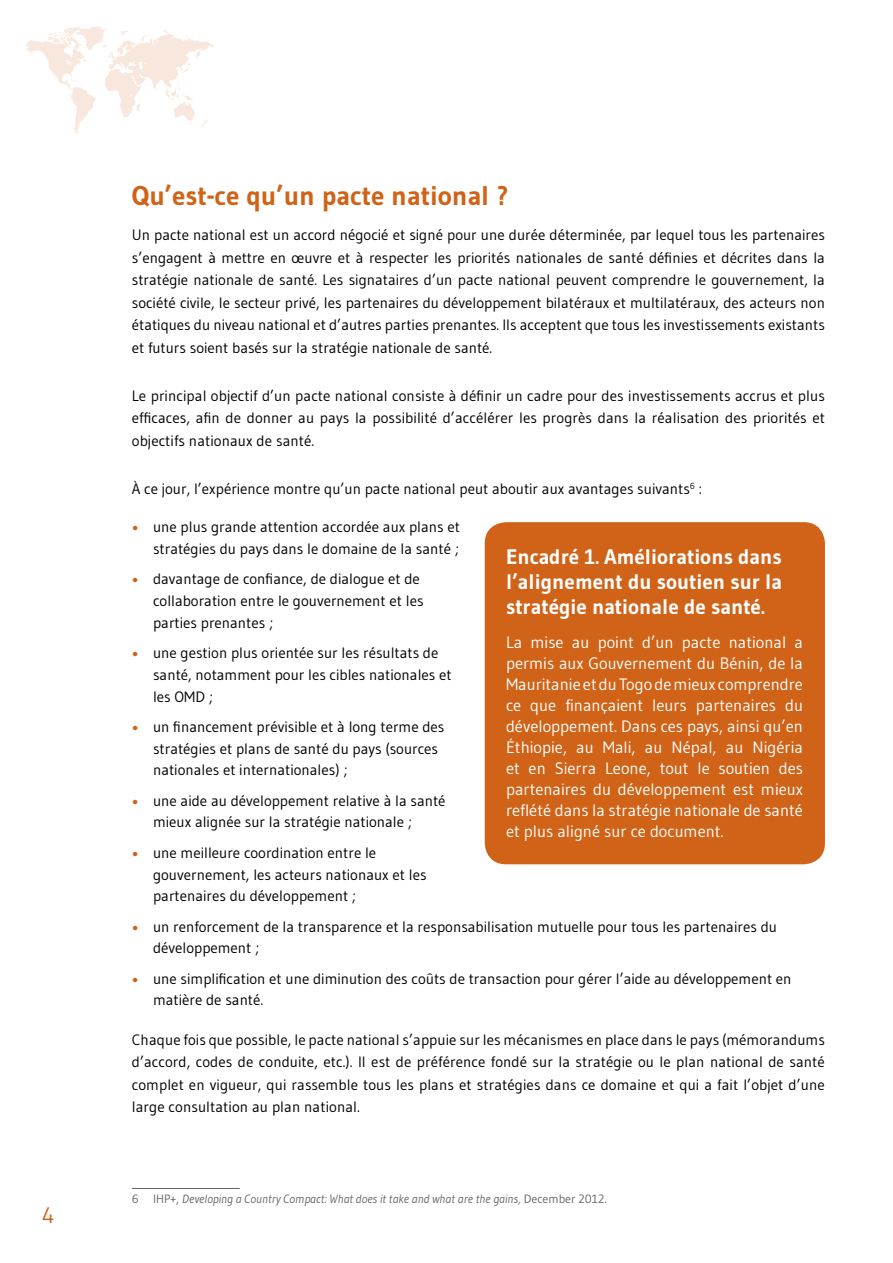
<style>
.page{position:relative;width:893px;height:1263px;background:#fff}
.page>*{position:absolute;margin:0;border:0;box-sizing:border-box;transform-origin:0 0}
.t1{font:700 27px "Gudea";color:#d06317}
.t2{font:22.5px "Gudea";color:#d06317}
.t3{font:700 21px/25.2px "Gudea";color:#fff;text-align:justify}
.t4{font:16.5px/21px "Gudea";color:#fff;text-align:justify}
.t5{font:15px/21.8px "Gudea";color:#000}
.t6{font:italic 12px "Gudea";color:#646567}
.s1{font-weight:700;color:#d06317}
.s2{font-style:normal}
</style>
<div class="page">
<svg style="left:25px;top:26px;width:189px;height:108px"></svg>
<hr style="left:132px;top:1188px;width:108px;height:1px;background:#646567">
<div style="left:485px;top:522px;width:340px;height:342px;background:#d06317;border-radius:21px"></div>
<h2 class="t2" style="left:43px;top:1201px;width:14px">4</h2>
<h1 class="t1" style="left:132px;top:179px;width:378px">Qu’est-ce qu’un pacte national ?</h1>
<p class="t5" style="left:132px;top:223px;width:695px;line-height:22.5px;text-align:justify">Un pacte national est un accord négocié et signé pour une durée déterminée, par lequel tous les partenaires s’engagent à mettre en œuvre et à respecter les priorités nationales de santé définies et décrites dans la stratégie nationale de santé. Les signataires d’un pacte national peuvent comprendre le gouvernement, la société civile, le secteur privé, les partenaires du développement bilatéraux et multilatéraux, des acteurs non étatiques du niveau national et d’autres parties prenantes. Ils acceptent que tous les investissements existants et futurs soient basés sur la stratégie nationale de santé.</p>
<p class="t5" style="left:132px;top:384px;width:695px;line-height:22.5px;text-align:justify">Le principal objectif d’un pacte national consiste à définir un cadre pour des investissements accrus et plus efficaces, afin de donner au pays la possibilité d’accélérer les progrès dans la réalisation des priorités et objectifs nationaux de santé.</p>
<p class="t5" style="left:132px;top:477px;width:572px">À ce jour, l’expérience montre qu’un pacte national peut aboutir aux avantages suivants<sup>6</sup> :</p>
<p class="t5" style="left:132px;top:516px;width:330px;text-align:right"><span class="s1">•</span> une plus grande attention accordée aux plans et stratégies du pays dans le domaine de la santé ;</p>
<p class="t5" style="left:153px;top:568px;width:272px;text-indent:-21px"><span class="s1">•</span> davantage de confiance, de dialogue et de collaboration entre le gouvernement et les parties prenantes ;</p>
<p class="t5" style="left:153px;top:642px;width:300px;text-indent:-21px"><span class="s1">•</span> une gestion plus orientée sur les résultats de santé, notamment pour les cibles nationales et les OMD ;</p>
<p class="t5" style="left:153px;top:716px;width:293px;text-indent:-21px"><span class="s1">•</span> un financement prévisible et à long terme des stratégies et plans de santé du pays (sources nationales et internationales) ;</p>
<p class="t5" style="left:153px;top:789px;width:294px;text-indent:-21px"><span class="s1">•</span> une aide au développement relative à la santé mieux alignée sur la stratégie nationale ;</p>
<p class="t5" style="left:153px;top:841px;width:275px;text-indent:-21px"><span class="s1">•</span> une meilleure coordination entre le gouvernement, les acteurs nationaux et les partenaires du développement ;</p>
<p class="t5" style="left:153px;top:915px;width:625px;text-indent:-21px"><span class="s1">•</span> un renforcement de la transparence et la responsabilisation mutuelle pour tous les partenaires du développement ;</p>
<p class="t5" style="left:153px;top:967px;width:640px;text-indent:-21px"><span class="s1">•</span> une simplification et une diminution des coûts de transaction pour gérer l’aide au développement en matière de santé.</p>
<p class="t5" style="left:132px;top:1028px;width:695px;line-height:22.5px;text-align:justify">Chaque fois que possible, le pacte national s’appuie sur les mécanismes en place dans le pays (mémorandums d’accord, codes de conduite, etc.). Il est de préférence fondé sur la stratégie ou le plan national de santé complet en vigueur, qui rassemble tous les plans et stratégies dans ce domaine et qui a fait l’objet d’une large consultation au plan national.</p>
<h3 class="t3" style="left:506px;top:544px;width:278px">Encadré 1. Améliorations dans l’alignement du soutien sur la stratégie nationale de santé.</h3>
<p class="t4" style="left:506px;top:631px;width:299px">La mise au point d’un pacte national a permis aux Gouvernement du Bénin, de la Mauritanie et du Togo de mieux comprendre ce que finançaient leurs partenaires du développement. Dans ces pays, ainsi qu’en Éthiopie, au Mali, au Népal, au Nigéria et en Sierra Leone, tout le soutien des partenaires du développement est mieux reflété dans la stratégie nationale de santé et plus aligné sur ce document.</p>
<p class="t6" style="left:132px;top:1192px;width:476px"><span class="s2">6 IHP+,</span> Developing a Country Compact: What does it take and what are the gains, <span class="s2">December 2012.</span></p>
</div>
